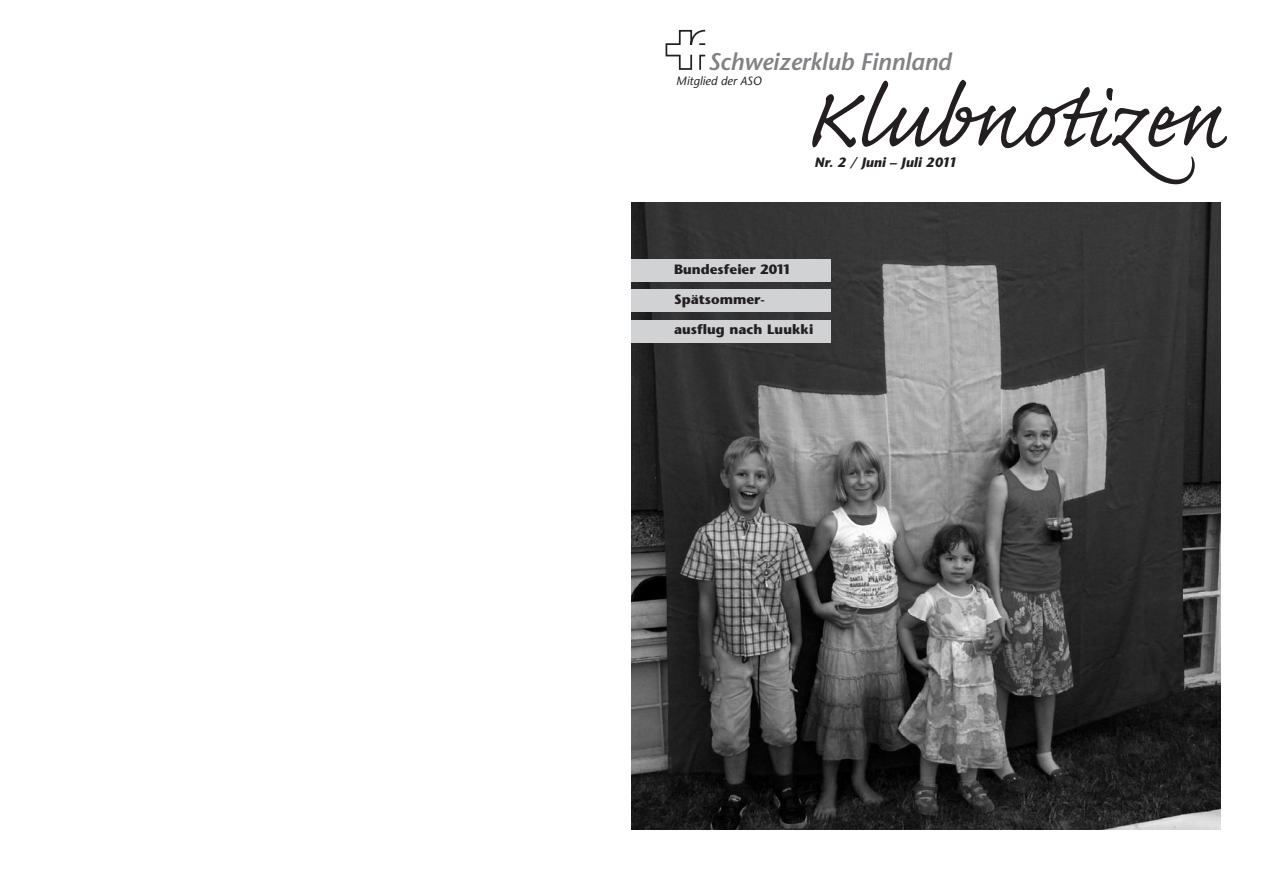
<style>
.page{position:relative;width:1263px;height:893px;background:#fff}
.page>*{position:absolute;margin:0;border:0;box-sizing:border-box;transform-origin:0 0}
.t1{font:109.5px "Caflisch Script Pro";letter-spacing:-.005em;color:#231f20}
.t2{font:italic 600 24px "Stone Sans";letter-spacing:-.01em;color:#808285}
.t3{font:700 13.5px "Stone Sans";color:#231f20}
.t4{font:italic 700 13.5px "Stone Sans";color:#231f20}
.t5{font:italic 12px "Stone Sans";color:#231f20}
</style>
<div class="page">
<img style="left:631px;top:203px;width:589px;height:626px">
<svg style="left:665px;top:30px;width:41px;height:40px"></svg>
<div style="left:631px;top:260px;width:200px;height:22px;background:#d1d2d4"></div>
<div style="left:631px;top:290px;width:200px;height:22px;background:#d1d2d4"></div>
<div style="left:631px;top:320px;width:200px;height:23px;background:#d1d2d4"></div>
<h2 class="t2" style="left:708px;top:47px;width:245px">Schweizerklub Finnland</h2>
<p class="t5" style="left:676px;top:74px;width:87px">Mitglied der ASO</p>
<h1 class="t1" style="left:803px;top:63px;width:424px">Klubnotizen</h1>
<p class="t4" style="left:814px;top:154px;width:144px">Nr. 2 / Juni – Juli 2011</p>
<p class="t3" style="left:674px;top:262px;width:118px">Bundesfeier 2011</p>
<p class="t3" style="left:674px;top:292px;width:93px">Spätsommer-</p>
<p class="t3" style="left:674px;top:322px;width:141px">ausflug nach Luukki</p>
</div>
